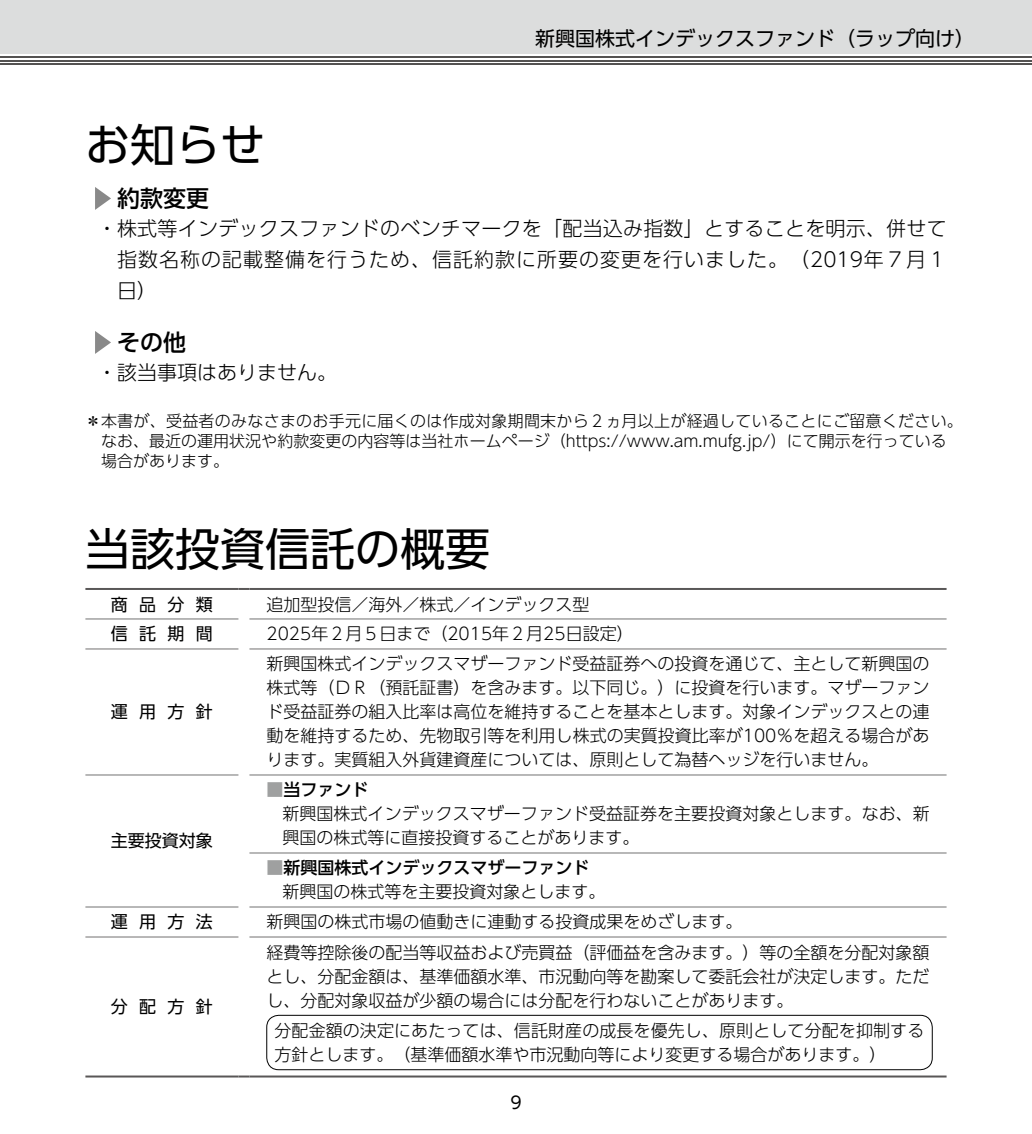
<style>
.page{position:relative;width:1032px;height:1134px;background:#fff}
.page>*{position:absolute;margin:0;border:0;box-sizing:border-box;transform-origin:0 0}
.t1{font:45px "UD Shin Go Pro";color:#000}
.t2{font:500 23px "UD Shin Go Pro";color:#000}
.t3{font:300 20px/31px "UD Shin Go Pro";letter-spacing:.05em;color:#000;text-align:justify}
.t4{font:20px "UD Shin Go Pro";color:#000}
.t5{font:300 20px "UD Shin Go Pro";color:#000}
.t6{font:300 17px/24px "UD Shin Go Pro";color:#000}
.t7{font:17px "UD Shin Go Pro";letter-spacing:.665em;color:#000}
.t8{font:300 16px/20px "UD Shin Go Pro";color:#000}
.s1{font-weight:500;color:#9fa0a0}
.s2{font-weight:500}
</style>
<div class="page">
<div style="left:0;top:0;width:1032px;height:54px;background:#dcdddd"></div>
<hr style="left:0;top:63px;width:1032px;height:2px;background:#545251">
<hr style="left:0;top:60px;width:1032px;height:1px;background:#545251">
<hr style="left:0;top:56px;width:1032px;height:2px;background:#545251">
<svg style="left:95px;top:187px;width:16px;height:23px"></svg>
<svg style="left:95px;top:331px;width:16px;height:23px"></svg>
<hr style="left:85px;top:588px;width:153px;height:2px;background:#595757">
<svg style="left:238px;top:588px;width:11px;height:2px"></svg>
<hr style="left:249px;top:588px;width:697px;height:2px;background:#595757">
<hr style="left:85px;top:1075px;width:153px;height:2px;background:#595757">
<svg style="left:238px;top:1075px;width:11px;height:2px"></svg>
<hr style="left:249px;top:1075px;width:697px;height:2px;background:#595757">
<hr style="left:249px;top:907px;width:697px;height:1px;background:#727171">
<hr style="left:249px;top:937px;width:697px;height:1px;background:#727171">
<hr style="left:85px;top:907px;width:153px;height:1px;background:#727171">
<hr style="left:85px;top:937px;width:153px;height:1px;background:#727171">
<hr style="left:249px;top:619px;width:697px;height:1px;background:#727171">
<hr style="left:249px;top:649px;width:697px;height:1px;background:#727171">
<hr style="left:249px;top:775px;width:697px;height:1px;background:#727171">
<hr style="left:249px;top:853px;width:697px;height:1px;background:#727171">
<hr style="left:85px;top:619px;width:153px;height:1px;background:#727171">
<hr style="left:85px;top:649px;width:153px;height:1px;background:#727171">
<hr style="left:85px;top:775px;width:153px;height:1px;background:#727171">
<div style="left:266px;top:1015px;width:666px;height:55px;border:1px solid #000;border-radius:12px"></div>
<p class="t4" style="left:535px;top:22px;width:441px">新興国株式インデックスファンド（ラップ向け）</p>
<h1 class="t1" style="left:85px;top:108px;width:181px">お知らせ</h1>
<h2 class="t2" style="left:117px;top:180px;width:93px">約款変更</h2>
<p class="t3" style="left:117px;top:212px;width:831px;text-indent:-20px">・株式等インデックスファンドのベンチマークを「配当込み指数」とすることを明示、併せて指数名称の記載整備を行うため、信託約款に所要の変更を行いました。（2019年７月１日）</p>
<h2 class="t2" style="left:117px;top:324px;width:70px">その他</h2>
<p class="t5" style="left:97px;top:356px;width:241px">・該当事項はありません。</p>
<p class="t8" style="left:101px;top:410px;width:863px;text-indent:-16px">＊本書が、受益者のみなさまのお手元に届くのは作成対象期間末から２ヵ月以上が経過していることにご留意ください。なお、最近の運用状況や約款変更の内容等は当社ホームページ（https://www.am.mufg.jp/）にて開示を行っている場合があります。</p>
<h1 class="t1" style="left:85px;top:512px;width:406px">当該投資信託の概要</h1>
<p class="t7" style="left:111px;top:590px;width:104px">商品分類</p>
<p class="t6" style="left:266px;top:592px;width:324px">追加型投信／海外／株式／インデックス型</p>
<p class="t7" style="left:111px;top:620px;width:104px">信託期間</p>
<p class="t6" style="left:266px;top:621px;width:369px">2025年２月５日まで（2015年２月25日設定）</p>
<p class="t7" style="left:111px;top:698px;width:104px">運用方針</p>
<p class="t7" style="left:111px;top:827px;width:104px">主要投資対象</p>
<p class="t6" style="left:266px;top:651px;width:665px;text-align:justify">新興国株式インデックスマザーファンド受益証券への投資を通じて、主として新興国の株式等（ＤＲ（預託証書）を含みます。以下同じ。）に投資を行います。マザーファンド受益証券の組入比率は高位を維持することを基本とします。対象インデックスとの連動を維持するため、先物取引等を利用し株式の実質投資比率が100％を超える場合があります。実質組入外貨建資産については、原則として為替ヘッジを行いません。</p>
<p class="t6" style="left:282px;top:777px;width:649px;text-indent:-16px"><span class="s1">■</span><span class="s2">当ファンド<br></span>新興国株式インデックスマザーファンド受益証券を主要投資対象とします。なお、新興国の株式等に直接投資することがあります。</p>
<p class="t6" style="left:282px;top:855px;width:324px;text-indent:-16px"><span class="s1">■</span><span class="s2">新興国株式インデックスマザーファンド</span>新興国の株式等を主要投資対象とします。</p>
<p class="t7" style="left:111px;top:908px;width:104px">運用方法</p>
<p class="t6" style="left:266px;top:909px;width:477px">新興国の株式市場の値動きに連動する投資成果をめざします。</p>
<p class="t7" style="left:111px;top:993px;width:104px">分配方針</p>
<p class="t6" style="left:266px;top:939px;width:664px;text-align:justify">経費等控除後の配当等収益および売買益（評価益を含みます。）等の全額を分配対象額とし、分配金額は、基準価額水準、市況動向等を勘案して委託会社が決定します。ただし、分配対象収益が少額の場合には分配を行わないことがあります。</p>
<p class="t6" style="left:274px;top:1018px;width:651px">分配金額の決定にあたっては、信託財産の成長を優先し、原則として分配を抑制する方針とします。（基準価額水準や市況動向等により変更する場合があります。）</p>
<p class="t7" style="left:510px;top:1089px;width:13px">9</p>
</div>
